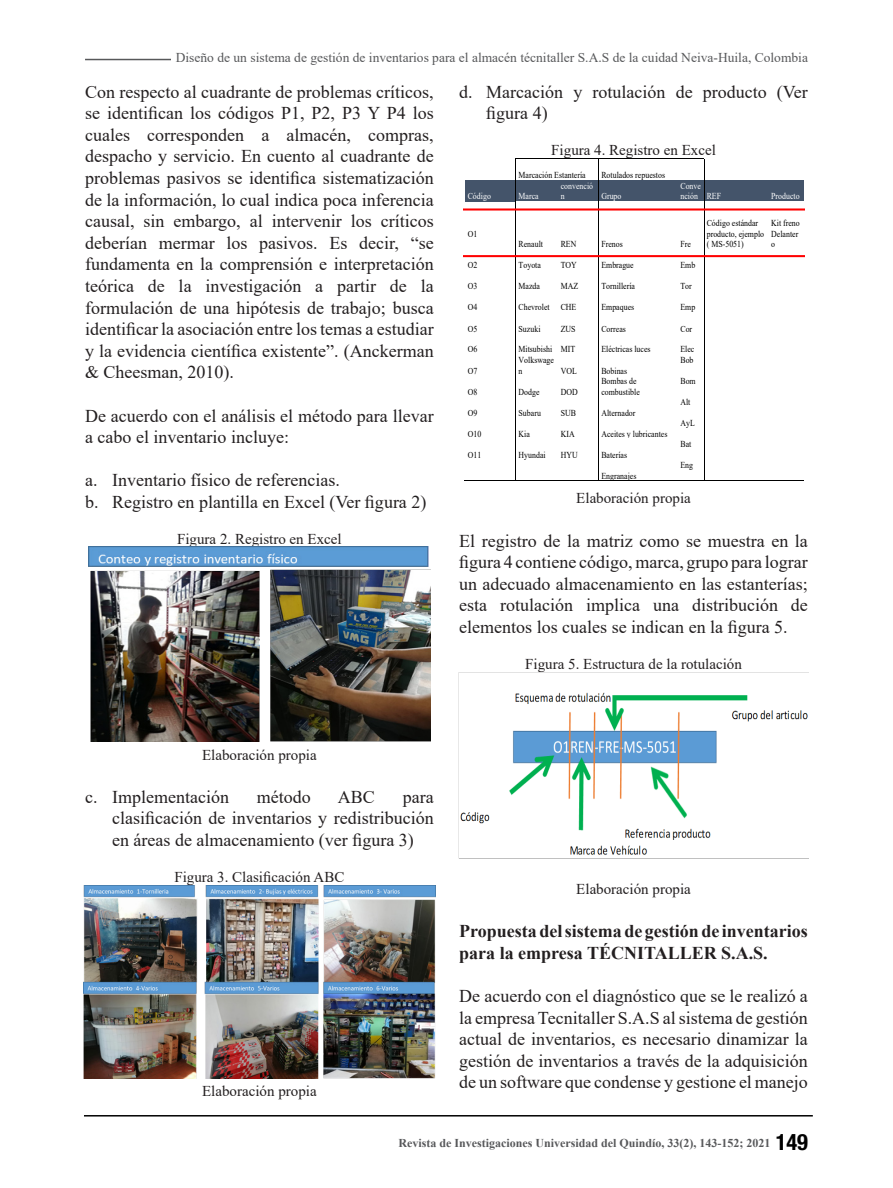
<style>
.page{position:relative;width:893px;height:1188px;background:#fff}
.page>*{position:absolute;margin:0;border:0;box-sizing:border-box;transform-origin:0 0}
.t1{font:700 condensed 22.5px "Helvetica Neue LT Std";color:#000}
.Parrafo{font:18px/21.6px "Times New Roman";color:#231f20;text-align:justify}
.Parrafo-2{font:700 18px/21.6px "Times New Roman";color:#231f20}
.Referencia_imágen{font:15px "Times New Roman";color:#231f20}
.esquina{font:13.5px "Times New Roman";color:#57585a}
.t2{font:700 12px "Times New Roman";color:#57585a}
.t3{font:9.15px/10.5px "Times New Roman";color:#000;scale:.86 1}
.t4{font:9.15px/10.5px "Times New Roman";letter-spacing:.005em;color:#fff;scale:.86 1}
</style>
<div class="page">
<hr style="left:85px;top:59px;width:723px;height:1px;background:#57585a">
<hr style="left:84px;top:1115px;width:729px;height:2px;background:#000001">
<img style="left:88px;top:547px;width:342px;height:195px">
<img style="left:84px;top:885px;width:351px;height:193px">
<hr style="left:516px;top:158px;width:82px;height:1px;background:#000">
<hr style="left:599px;top:158px;width:79px;height:1px;background:#000">
<div style="left:465px;top:180px;width:51px;height:21px;background:#44546a"></div>
<div style="left:516px;top:180px;width:42px;height:21px;background:#44546a"></div>
<div style="left:558px;top:180px;width:40px;height:21px;background:#44546a"></div>
<div style="left:598px;top:180px;width:80px;height:21px;background:#44546a"></div>
<div style="left:704px;top:180px;width:64px;height:21px;background:#44546a"></div>
<div style="left:768px;top:180px;width:36px;height:21px;background:#44546a"></div>
<svg style="left:515px;top:158px;width:1px;height:43px"></svg>
<svg style="left:598px;top:158px;width:1px;height:43px"></svg>
<svg style="left:678px;top:158px;width:27px;height:43px"></svg>
<hr style="left:515px;top:201px;width:1px;height:48px;background:#000">
<hr style="left:598px;top:201px;width:1px;height:48px;background:#000">
<hr style="left:704px;top:201px;width:1px;height:48px;background:#000">
<svg style="left:463px;top:209px;width:341px;height:272px"></svg>
<img style="left:458px;top:672px;width:351px;height:186px">
<div style="left:172px;top:53px;width:636px;height:13px;background:#fff"></div>
<p class="esquina" style="left:176px;top:48px;width:634px">Diseño de un sistema de gestión de inventarios para el almacén técnitaller S.A.S de la cuidad Neiva-Huila, Colombia</p>
<p class="Parrafo" style="left:85px;top:80px;width:350px">Con respecto al cuadrante de problemas críticos, se identifican los códigos P1, P2, P3 Y P4 los cuales corresponden a almacén, compras, despacho y servicio. En cuento al cuadrante de problemas pasivos se identifica sistematización de la información, lo cual indica poca inferencia causal, sin embargo, al intervenir los críticos deberían mermar los pasivos. Es decir, “se fundamenta en la comprensión e interpretación teórica de la investigación a partir de la formulación de una hipótesis de trabajo; busca identificar la asociación entre los temas a estudiar y la evidencia científica existente”. (Anckerman &amp; Cheesman, 2010).</p>
<p class="Parrafo" style="left:85px;top:404px;width:350px">De acuerdo con el análisis el método para llevar a cabo el inventario incluye:</p>
<p class="Parrafo" style="left:85px;top:469px;width:256px">a. Inventario físico de referencias.</p>
<p class="Parrafo" style="left:85px;top:491px;width:343px">b. Registro en plantilla en Excel (Ver figura 2)</p>
<p class="Referencia_imágen" style="left:177px;top:528px;width:166px">Figura 2. Registro en Excel</p>
<p class="Parrafo" style="left:486px;top:80px;width:323px;text-indent:-27px">d. Marcación y rotulación de producto (Ver figura 4)</p>
<p class="Referencia_imágen" style="left:551px;top:140px;width:166px">Figura 4. Registro en Excel</p>
<p class="t3" style="left:519px;top:169px;width:80px">Marcación Estantería</p>
<p class="t3" style="left:601px;top:169px;width:76px">Rotulados repuestos</p>
<p class="t4" style="left:468px;top:191px;width:28px">Código</p>
<p class="t4" style="left:519px;top:191px;width:25px">Marca</p>
<p class="t4" style="left:561px;top:180px;width:39px">convenció n</p>
<p class="t4" style="left:601px;top:191px;width:25px">Grupo</p>
<p class="t4" style="left:680px;top:180px;width:49px">Conve<br>nción REF</p>
<p class="t4" style="left:771px;top:191px;width:35px">Producto</p>
<p class="t3" style="left:468px;top:228px;width:13px">O1</p>
<p class="t3" style="left:519px;top:239px;width:30px">Renault</p>
<p class="t3" style="left:561px;top:239px;width:20px">REN</p>
<p class="t3" style="left:601px;top:239px;width:26px">Frenos</p>
<p class="t3" style="left:680px;top:239px;width:14px">Fre</p>
<p class="t3" style="left:707px;top:218px;width:68px">Código estándar producto, ejemplo ( MS-5051)</p>
<p class="t3" style="left:771px;top:218px;width:35px">Kit freno<br>Delanter o</p>
<p class="t3" style="left:468px;top:260px;width:13px">O2</p>
<p class="t3" style="left:519px;top:260px;width:28px">Toyota</p>
<p class="t3" style="left:561px;top:260px;width:20px">TOY</p>
<p class="t3" style="left:601px;top:260px;width:39px">Embrague</p>
<p class="t3" style="left:680px;top:260px;width:19px">Emb</p>
<p class="t3" style="left:468px;top:281px;width:13px">O3</p>
<p class="t3" style="left:519px;top:281px;width:26px">Mazda</p>
<p class="t3" style="left:561px;top:281px;width:22px">MAZ</p>
<p class="t3" style="left:601px;top:281px;width:41px">Tornillería</p>
<p class="t3" style="left:680px;top:281px;width:15px">Tor</p>
<p class="t3" style="left:468px;top:302px;width:13px">O4</p>
<p class="t3" style="left:519px;top:302px;width:69px">Chevrolet CHE</p>
<p class="t3" style="left:601px;top:302px;width:40px">Empaques</p>
<p class="t3" style="left:680px;top:302px;width:19px">Emp</p>
<p class="t3" style="left:468px;top:323px;width:13px">O5</p>
<p class="t3" style="left:519px;top:323px;width:27px">Suzuki</p>
<p class="t3" style="left:561px;top:323px;width:19px">ZUS</p>
<p class="t3" style="left:601px;top:323px;width:30px">Correas</p>
<p class="t3" style="left:680px;top:323px;width:15px">Cor</p>
<p class="t3" style="left:468px;top:344px;width:13px">O6</p>
<p class="t3" style="left:519px;top:344px;width:67px">Mitsubishi MIT</p>
<p class="t3" style="left:601px;top:344px;width:59px">Eléctricas luces</p>
<p class="t3" style="left:680px;top:344px;width:18px">Elec</p>
<p class="t3" style="left:468px;top:365px;width:13px">O7</p>
<p class="t3" style="left:519px;top:354px;width:43px">Volkswage n</p>
<p class="t3" style="left:561px;top:365px;width:20px">VOL</p>
<p class="t3" style="left:601px;top:365px;width:32px">Bobinas</p>
<p class="t3" style="left:680px;top:354px;width:17px">Bob</p>
<p class="t3" style="left:468px;top:386px;width:13px">O8</p>
<p class="t3" style="left:519px;top:386px;width:26px">Dodge</p>
<p class="t3" style="left:561px;top:386px;width:21px">DOD</p>
<p class="t3" style="left:601px;top:375px;width:46px">Bombas de combustible</p>
<p class="t3" style="left:680px;top:375px;width:19px">Bom</p>
<p class="t3" style="left:468px;top:407px;width:13px">O9</p>
<p class="t3" style="left:519px;top:407px;width:27px">Subaru</p>
<p class="t3" style="left:561px;top:407px;width:19px">SUB</p>
<p class="t3" style="left:601px;top:407px;width:41px">Alternador</p>
<p class="t3" style="left:680px;top:397px;width:13px">Alt</p>
<p class="t3" style="left:468px;top:428px;width:17px">O10</p>
<p class="t3" style="left:519px;top:428px;width:15px">Kia</p>
<p class="t3" style="left:561px;top:428px;width:18px">KIA</p>
<p class="t3" style="left:601px;top:428px;width:78px">Aceites y lubricantes</p>
<p class="t3" style="left:468px;top:449px;width:17px">O11</p>
<p class="t3" style="left:519px;top:449px;width:33px">Hyundai</p>
<p class="t3" style="left:561px;top:449px;width:21px">HYU</p>
<p class="t3" style="left:601px;top:449px;width:31px">Baterías</p>
<p class="t3" style="left:680px;top:417px;width:18px">AyL</p>
<p class="t3" style="left:680px;top:439px;width:14px">Bat</p>
<p class="t3" style="left:680px;top:460px;width:16px">Eng</p>
<p class="Referencia_imágen" style="left:576px;top:488px;width:116px">Elaboración propia</p>
<p class="Parrafo" style="left:459px;top:529px;width:350px">El registro de la matriz como se muestra en la figura 4 contiene código, marca, grupo para lograr un adecuado almacenamiento en las estanterías; esta rotulación implica una distribución de elementos los cuales se indican en la figura 5.</p>
<p class="Referencia_imágen" style="left:525px;top:653px;width:218px">Figura 5. Estructura de la rotulación</p>
<p class="t3" style="left:601px;top:470px;width:42px">Engranajes</p>
<p class="Referencia_imágen" style="left:202px;top:744px;width:116px">Elaboración propia</p>
<p class="Parrafo" style="left:85px;top:785px;width:145px">c. Implementación</p>
<p class="Parrafo" style="left:257px;top:785px;width:55px">método</p>
<p class="Parrafo" style="left:338px;top:785px;width:39px">ABC</p>
<p class="Parrafo" style="left:112px;top:785px;width:323px;text-indent:291px">para clasificación de inventarios y redistribución en áreas de almacenamiento (ver figura 3)</p>
<p class="Referencia_imágen" style="left:174px;top:866px;width:171px">Figura 3. Clasificación ABC</p>
<p class="Referencia_imágen" style="left:202px;top:1081px;width:116px">Elaboración propia</p>
<p class="Referencia_imágen" style="left:576px;top:878px;width:116px">Elaboración propia</p>
<p class="Parrafo-2" style="left:459px;top:920px;width:350px">Propuesta del sistema de gestión de inventarios para la empresa TÉCNITALLER S.A.S.</p>
<p class="Parrafo" style="left:459px;top:985px;width:350px">De acuerdo con el diagnóstico que se le realizó a la empresa Tecnitaller S.A.S al sistema de gestión actual de inventarios, es necesario dinamizar la gestión de inventarios a través de la adquisición de un software que condense y gestione el manejo</p>
<p class="t1" style="left:776px;top:1128px;width:34px">149</p>
<p class="t2" style="left:398px;top:1134px;width:374px">Revista de Investigaciones Universidad del Quindío, 33(2), 143-152; 2021</p>
</div>
